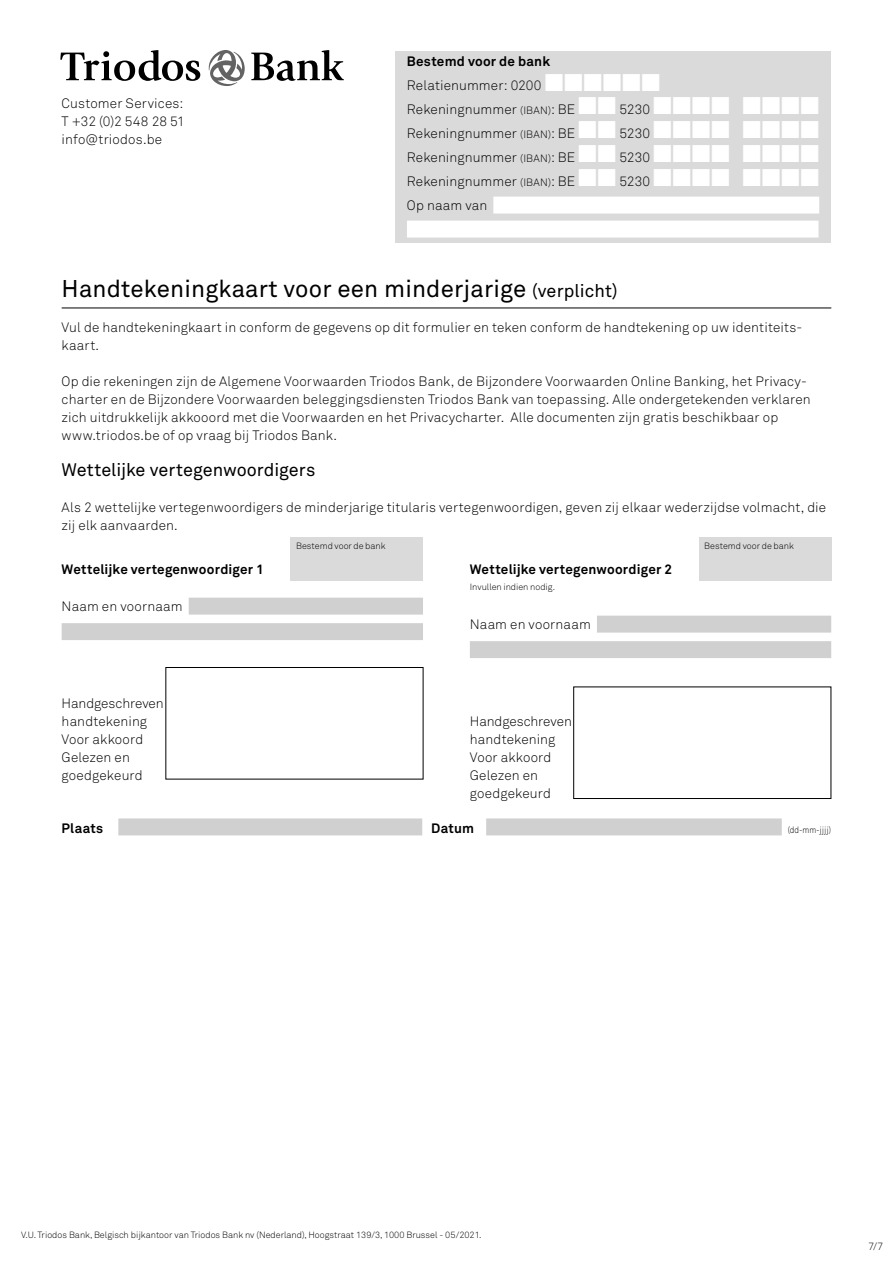
<style>
.page{position:relative;width:893px;height:1263px;background:#fff}
.page>*{position:absolute;margin:0;border:0;box-sizing:border-box;transform-origin:0 0}
.t1{font:24px "Akkurat Pro";letter-spacing:.005em;color:#000}
.t2{font:18px "Akkurat Pro";color:#000}
.t3{font:13.5px/18px "Akkurat Light Pro";letter-spacing:.01em;color:#000}
.t4{font:700 13.5px "Akkurat";letter-spacing:.015em;color:#000}
.t5{font:10.5px "Akkurat Light Pro";color:#000}
.t6{font:9px "Akkurat Light Pro";color:#000}
.t7{font:9px "Akkurat Light Pro";color:#000;scale:.88 1}
.s1{color:#fff}
.s2{font-size:10.5px}
.s3{font-size:18px}
</style>
<div class="page">
<hr style="left:62px;top:308px;width:769px;height:1px;background:#000">
<div style="left:189px;top:598px;width:234px;height:17px;background:#d0d0d0"></div>
<div style="left:62px;top:623px;width:361px;height:17px;background:#d0d0d0"></div>
<div style="left:597px;top:616px;width:234px;height:17px;background:#d0d0d0"></div>
<div style="left:470px;top:641px;width:361px;height:17px;background:#d0d0d0"></div>
<div style="left:118px;top:818px;width:304px;height:17px;background:#d0d0d0"></div>
<div style="left:486px;top:818px;width:296px;height:17px;background:#d0d0d0"></div>
<svg style="left:60px;top:50px;width:284px;height:36px"></svg>
<div style="left:290px;top:538px;width:133px;height:43px;background:#dadada"></div>
<div style="left:699px;top:538px;width:132px;height:43px;background:#dadada"></div>
<div style="left:165px;top:667px;width:258px;height:112px;border:1px solid #000"></div>
<div style="left:573px;top:686px;width:258px;height:113px;border:1px solid #000"></div>
<div style="left:395px;top:51px;width:436px;height:191px;background:#dadada"></div>
<div style="left:493px;top:197px;width:326px;height:17px;background:#fff"></div>
<div style="left:407px;top:221px;width:411px;height:17px;background:#fff"></div>
<p class="t3" style="left:62px;top:95px;width:125px;text-align:justify">Customer Services:<br>T +32 (0)2 548 28 51 info@triodos.be</p>
<p class="t4" style="left:407px;top:52px;width:145px">Bestemd voor de bank</p>
<p class="t3" style="left:407px;top:73px;width:414px;line-height:24px">Relatienummer: 0200 <span class="s1">■■■■■■<br></span>Rekeningnummer <span class="s2">(IBAN)</span>: BE <span class="s1">■■</span> 5230 <span class="s1">■■■■</span> <span class="s1">■■■■ </span>Rekeningnummer <span class="s2">(IBAN)</span>: BE <span class="s1">■■</span> 5230 <span class="s1">■■■■</span> <span class="s1">■■■■ </span>Rekeningnummer <span class="s2">(IBAN)</span>: BE <span class="s1">■■</span> 5230 <span class="s1">■■■■</span> <span class="s1">■■■■ </span>Rekeningnummer <span class="s2">(IBAN)</span>: BE <span class="s1">■■</span> 5230 <span class="s1">■■■■</span> <span class="s1">■■■■ </span>Op naam van</p>
<h1 class="t1" style="left:62px;top:275px;width:557px">Handtekeningkaart voor een minderjarige <span class="s3">(verplicht)</span></h1>
<p class="t3" style="left:62px;top:319px;width:742px">Vul de handtekeningkaart in conform de gegevens op dit formulier en teken conform de handtekening op uw identiteits&shy;kaart.</p>
<p class="t3" style="left:62px;top:373px;width:750px">Op die rekeningen zijn de Algemene Voorwaarden Triodos Bank, de Bijzondere Voorwaarden Online Banking, het Privacy&shy;charter en de Bijzondere Voorwaarden beleggingsdiensten Triodos Bank van toepassing. Alle ondergetekenden verklaren zich uitdrukkelijk akkooord met die Voorwaarden en het Privacycharter. Alle documenten zijn gratis beschikbaar op www.triodos.be of op vraag bij Triodos Bank.</p>
<h2 class="t2" style="left:62px;top:460px;width:255px">Wettelijke vertegenwoordigers</h2>
<p class="t3" style="left:62px;top:499px;width:766px">Als 2 wettelijke vertegenwoordigers de minderjarige titularis vertegenwoordigen, geven zij elkaar wederzijdse volmacht, die zij elk aanvaarden.</p>
<p class="t4" style="left:62px;top:560px;width:204px">Wettelijke vertegenwoordiger 1</p>
<p class="t3" style="left:62px;top:597px;width:122px">Naam en voornaam</p>
<p class="t6" style="left:296px;top:540px;width:91px">Bestemd voor de bank</p>
<p class="t6" style="left:704px;top:540px;width:91px">Bestemd voor de bank</p>
<p class="t4" style="left:470px;top:560px;width:204px">Wettelijke vertegenwoordiger 2</p>
<p class="t6" style="left:470px;top:581px;width:87px">Invullen indien nodig.</p>
<p class="t3" style="left:470px;top:615px;width:122px">Naam en voornaam</p>
<p class="t3" style="left:62px;top:695px;width:104px">Handgeschreven handtekening<br>Voor akkoord<br>Gelezen en goedgekeurd</p>
<p class="t3" style="left:470px;top:713px;width:104px">Handgeschreven handtekening<br>Voor akkoord<br>Gelezen en goedgekeurd</p>
<p class="t4" style="left:62px;top:820px;width:43px">Plaats</p>
<p class="t4" style="left:431px;top:820px;width:44px">Datum</p>
<p class="t7" style="left:788px;top:824px;width:51px">(dd-mm-jjjj)</p>
<p class="t6" style="left:21px;top:1230px;width:462px">V.U. Triodos Bank, Belgisch bijkantoor van Triodos Bank nv (Nederland), Hoogstraat 139/3, 1000 Brussel - 05/2021.</p>
<p class="t5" style="left:868px;top:1240px;width:16px">7/7</p>
</div>
